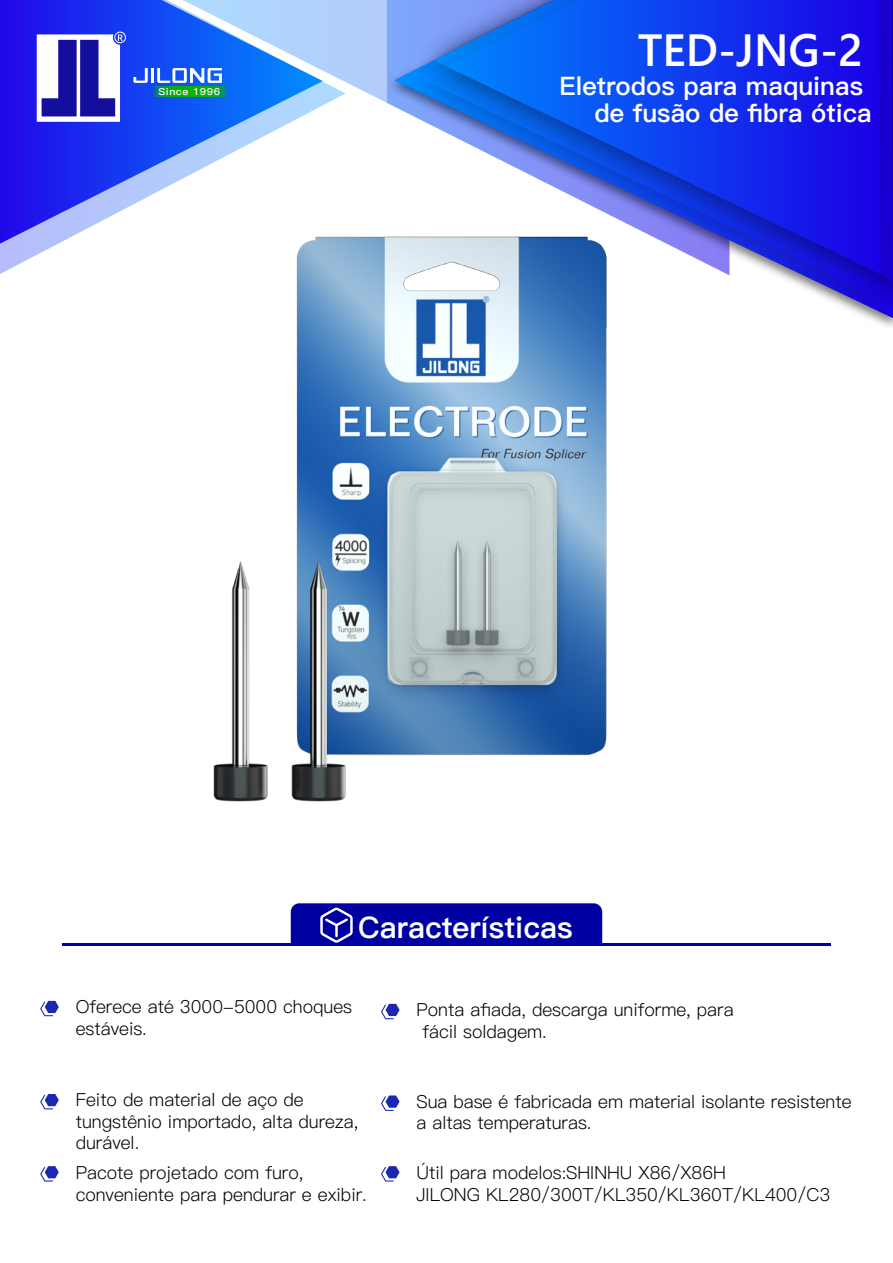
<style>
.page{position:relative;width:893px;height:1263px;background:#fff}
.page>*{position:absolute;margin:0;border:0;box-sizing:border-box;transform-origin:0 0}
.t1{font:600 45px "Segoe UI";color:#fff}
.t2{font:29.7px "Ping Fang SC Heavy";color:#fff}
.t3{font:25.5px/27px "Ping Fang SC Heavy";color:#fff}
.t4{font:18px/21.6px "Ping Fang SC Regular";color:#000}
.t5{font:9.6px "Ping Fang SC Bold";letter-spacing:.05em;color:#fff;scale:1.11 1}
</style>
<div class="page">
<svg style="left:40px;top:1000px;width:19px;height:17px"></svg>
<svg style="left:40px;top:1094px;width:19px;height:16px"></svg>
<svg style="left:40px;top:1166px;width:19px;height:16px"></svg>
<svg style="left:381px;top:1003px;width:19px;height:17px"></svg>
<svg style="left:381px;top:1095px;width:19px;height:16px"></svg>
<svg style="left:381px;top:1166px;width:19px;height:16px"></svg>
<img style="left:296px;top:275px;width:311px;height:480px">
<hr style="left:62px;top:943px;width:769px;height:3px;background:#0000a2">
<div style="left:291px;top:903px;width:311px;height:40px;background:#0000a2"></div>
<svg style="left:346px;top:0;width:36px;height:275px"></svg>
<svg style="left:0;top:0;width:346px;height:327px"></svg>
<img style="left:387px;top:0;width:506px;height:327px">
<svg style="left:422px;top:0;width:459px;height:298px"></svg>
<svg style="left:0;top:0;width:323px;height:244px"></svg>
<svg style="left:133px;top:68px;width:15px;height:15px"></svg>
<hr style="left:151px;top:68px;width:3px;height:15px;background:#fff">
<svg style="left:157px;top:68px;width:65px;height:15px"></svg>
<svg style="left:37px;top:32px;width:89px;height:90px"></svg>
<svg style="left:152px;top:87px;width:75px;height:9px"></svg>
<img style="left:213px;top:511px;width:379px;height:291px">
<p class="t5" style="left:158px;top:86px;width:57px">Since 1996</p>
<h1 class="t1" style="left:638px;top:8px;width:227px">TED-JNG-2</h1>
<h3 class="t3" style="left:594px;top:73px;width:279px;text-indent:-35px">Eletrodos para maquinas de fusão de fibra ótica</h3>
<h2 class="t2" style="left:358px;top:909px;width:216px">Características</h2>
<p class="t4" style="left:76px;top:996px;width:278px">Oferece até 3000-5000 choques estáveis.</p>
<p class="t4" style="left:76px;top:1089px;width:284px">Feito de material de aço de tungstênio importado, alta dureza, durável.</p>
<p class="t4" style="left:76px;top:1162px;width:293px">Pacote projetado com furo, conveniente para pendurar e exibir.</p>
<p class="t4" style="left:422px;top:999px;width:313px;text-indent:-6px">Ponta afiada, descarga uniforme, para fácil soldagem.</p>
<p class="t4" style="left:416px;top:1090px;width:437px">Sua base é fabricada em material isolante resistente a altas temperaturas.</p>
<p class="t4" style="left:416px;top:1162px;width:415px">Útil para modelos:SHINHU X86/X86H<br>JILONG KL280/300T/KL350/KL360T/KL400/C3</p>
</div>
